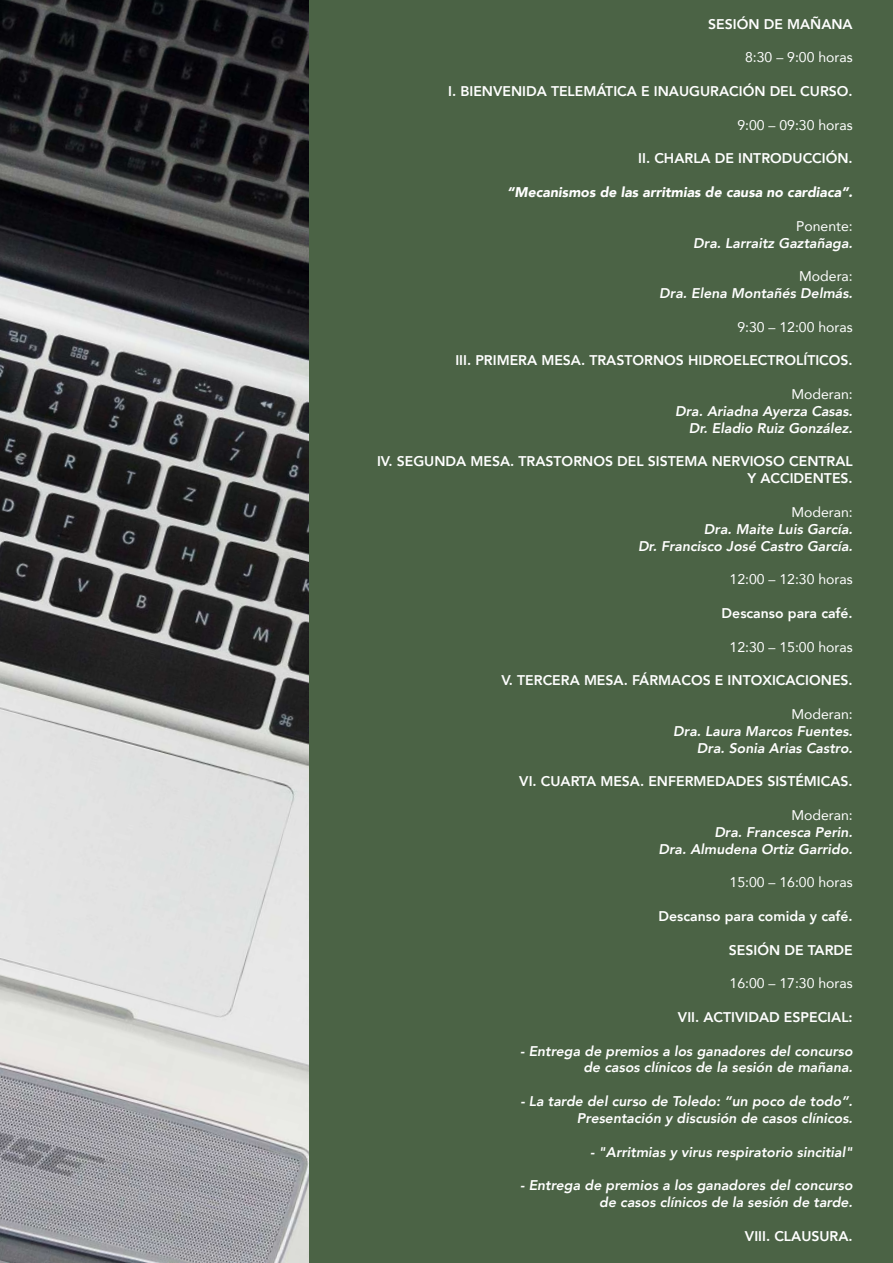
<style>
.page{position:relative;width:893px;height:1263px;background:#fff}
.page>*{position:absolute;margin:0;border:0;box-sizing:border-box;transform-origin:0 0}
.t1{font:italic 800 13.95px/16.8px "Avenir";color:#fff;text-align:right}
.t2{font:800 13.95px/16.8px "Avenir";color:#fff;text-align:right}
.t3{font:13.95px "Avenir";color:#fff}
.t4{font:italic 900 13.95px "Avenir";color:#fff}
</style>
<div class="page">
<img style="left:0;top:0;width:309px;height:1263px">
<div style="left:309px;top:0;width:584px;height:1263px;background:#4b6345"></div>
<p class="t2" style="left:708px;top:16px;width:146px">SESIÓN DE MAÑANA</p>
<p class="t3" style="left:745px;top:46px;width:109px">8:30 – 9:00 horas</p>
<p class="t2" style="left:448px;top:83px;width:406px">I. BIENVENIDA TELEMÁTICA E INAUGURACIÓN DEL CURSO.</p>
<p class="t3" style="left:737px;top:114px;width:117px">9:00 – 09:30 horas</p>
<p class="t2" style="left:638px;top:150px;width:216px">II. CHARLA DE INTRODUCCIÓN.</p>
<p class="t4" style="left:507px;top:181px;width:347px">“Mecanismos de las arritmias de causa no cardiaca”.</p>
<p class="t3" style="left:796px;top:215px;width:58px">Ponente:</p>
<p class="t1" style="left:693px;top:234px;width:161px">Dra. Larraitz Gaztañaga.</p>
<p class="t3" style="left:799px;top:265px;width:55px">Modera:</p>
<p class="t1" style="left:659px;top:285px;width:195px">Dra. Elena Montañés Delmás.</p>
<p class="t3" style="left:737px;top:316px;width:117px">9:30 – 12:00 horas</p>
<p class="t2" style="left:455px;top:352px;width:399px">III. PRIMERA MESA. TRASTORNOS HIDROELECTROLÍTICOS.</p>
<p class="t3" style="left:791px;top:383px;width:63px">Moderan:</p>
<p class="t1" style="left:675px;top:403px;width:179px">Dra. Ariadna Ayerza Casas.<br>Dr. Eladio Ruiz González.</p>
<p class="t2" style="left:377px;top:453px;width:477px">IV. SEGUNDA MESA. TRASTORNOS DEL SISTEMA NERVIOSO CENTRAL<br>Y ACCIDENTES.</p>
<p class="t3" style="left:791px;top:501px;width:63px">Moderan:</p>
<p class="t1" style="left:638px;top:521px;width:216px">Dra. Maite Luis García.<br>Dr. Francisco José Castro García.</p>
<p class="t3" style="left:729px;top:568px;width:125px">12:00 – 12:30 horas</p>
<p class="t2" style="left:722px;top:605px;width:133px">Descanso para café.</p>
<p class="t3" style="left:729px;top:635px;width:125px">12:30 – 15:00 horas</p>
<p class="t2" style="left:501px;top:672px;width:353px">V. TERCERA MESA. FÁRMACOS E INTOXICACIONES.</p>
<p class="t3" style="left:791px;top:703px;width:63px">Moderan:</p>
<p class="t1" style="left:673px;top:723px;width:181px">Dra. Laura Marcos Fuentes.<br>Dra. Sonia Arias Castro.</p>
<p class="t2" style="left:519px;top:773px;width:335px">VI. CUARTA MESA. ENFERMEDADES SISTÉMICAS.</p>
<p class="t3" style="left:791px;top:804px;width:63px">Moderan:</p>
<p class="t1" style="left:658px;top:823px;width:196px">Dra. Francesca Perin.<br>Dra. Almudena Ortiz Garrido.</p>
<p class="t3" style="left:729px;top:871px;width:125px">15:00 – 16:00 horas</p>
<p class="t2" style="left:658px;top:908px;width:196px">Descanso para comida y café.</p>
<p class="t2" style="left:729px;top:941px;width:125px">SESIÓN DE TARDE</p>
<p class="t3" style="left:729px;top:972px;width:125px">16:00 – 17:30 horas</p>
<p class="t2" style="left:678px;top:1009px;width:176px">VII. ACTIVIDAD ESPECIAL:</p>
<p class="t1" style="left:520px;top:1042px;width:334px">- Entrega de premios a los ganadores del concurso de casos clínicos de la sesión de mañana.</p>
<p class="t1" style="left:520px;top:1093px;width:334px">- La tarde del curso de Toledo: “un poco de todo”.<br>Presentación y discusión de casos clínicos.</p>
<p class="t1" style="left:590px;top:1143px;width:264px">- "Arritmias y virus respiratorio sincitial"</p>
<p class="t1" style="left:520px;top:1177px;width:334px">- Entrega de premios a los ganadores del concurso de casos clínicos de la sesión de tarde.</p>
<p class="t2" style="left:745px;top:1227px;width:109px">VIII. CLAUSURA.</p>
</div>
